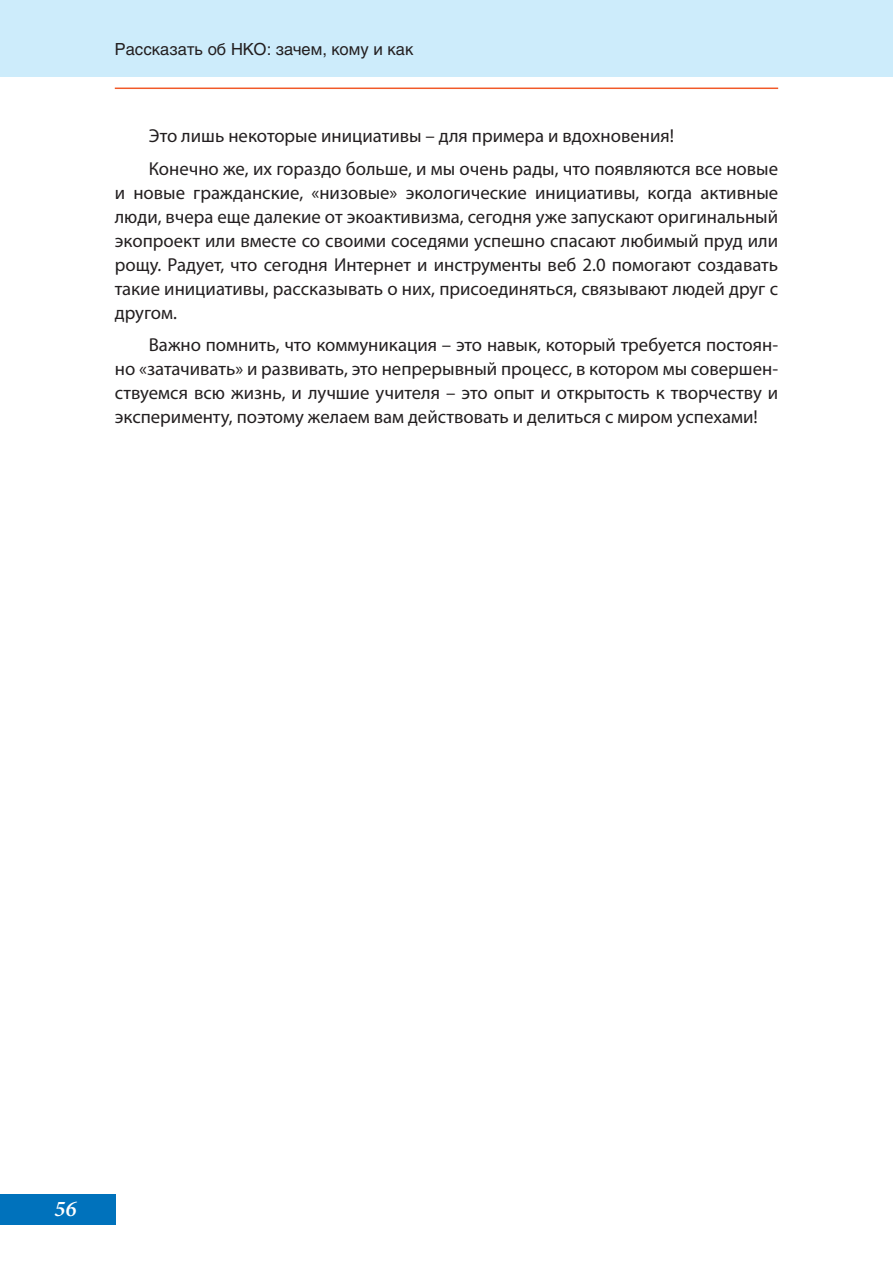
<style>
.page{position:relative;width:893px;height:1263px;background:#fff}
.page>*{position:absolute;margin:0;border:0;box-sizing:border-box;transform-origin:0 0}
.t1{font:italic 600 22.5px "Minion Pro";color:#fff}
.основной{font:18.75px/24px "Myriad Pro";color:#231f20;text-align:justify}
.t2{font:16.5px "Helios C";color:#231f20}
</style>
<div class="page">
<hr style="left:115px;top:88px;width:663px;height:1px;background:#f15929">
<div style="left:0;top:1194px;width:116px;height:30px;background:#0072bc"></div>
<div style="left:0;top:0;width:893px;height:77px;background:#cdecfb"></div>
<p class="t2" style="left:115px;top:40px;width:300px">Рассказать об НКО: зачем, кому и как</p>
<p class="основной" style="left:149px;top:124px;width:527px">Это лишь некоторые инициативы – для примера и вдохновения!</p>
<p class="основной" style="left:115px;top:156px;width:665px;text-indent:34px">Конечно же, их гораздо больше, и мы очень рады, что появляются все новые и новые гражданские, «низовые» экологические инициативы, когда активные люди, вчера еще далекие от экоактивизма, сегодня уже запускают оригинальный экопроект или вместе со своими соседями успешно спасают любимый пруд или рощу. Радует, что сегодня Интернет и инструменты веб 2.0 помогают создавать такие инициативы, рассказывать о них, присоединяться, связывают людей друг с другом.</p>
<p class="основной" style="left:115px;top:333px;width:665px;text-indent:34px">Важно помнить, что коммуникация – это навык, который требуется постоян&shy;но «затачивать» и развивать, это непрерывный процесс, в котором мы совершен&shy;ствуемся всю жизнь, и лучшие учителя – это опыт и открытость к творчеству и эксперименту, поэтому желаем вам действовать и делиться с миром успехами!</p>
<p class="t1" style="left:55px;top:1192px;width:24px">56</p>
</div>
